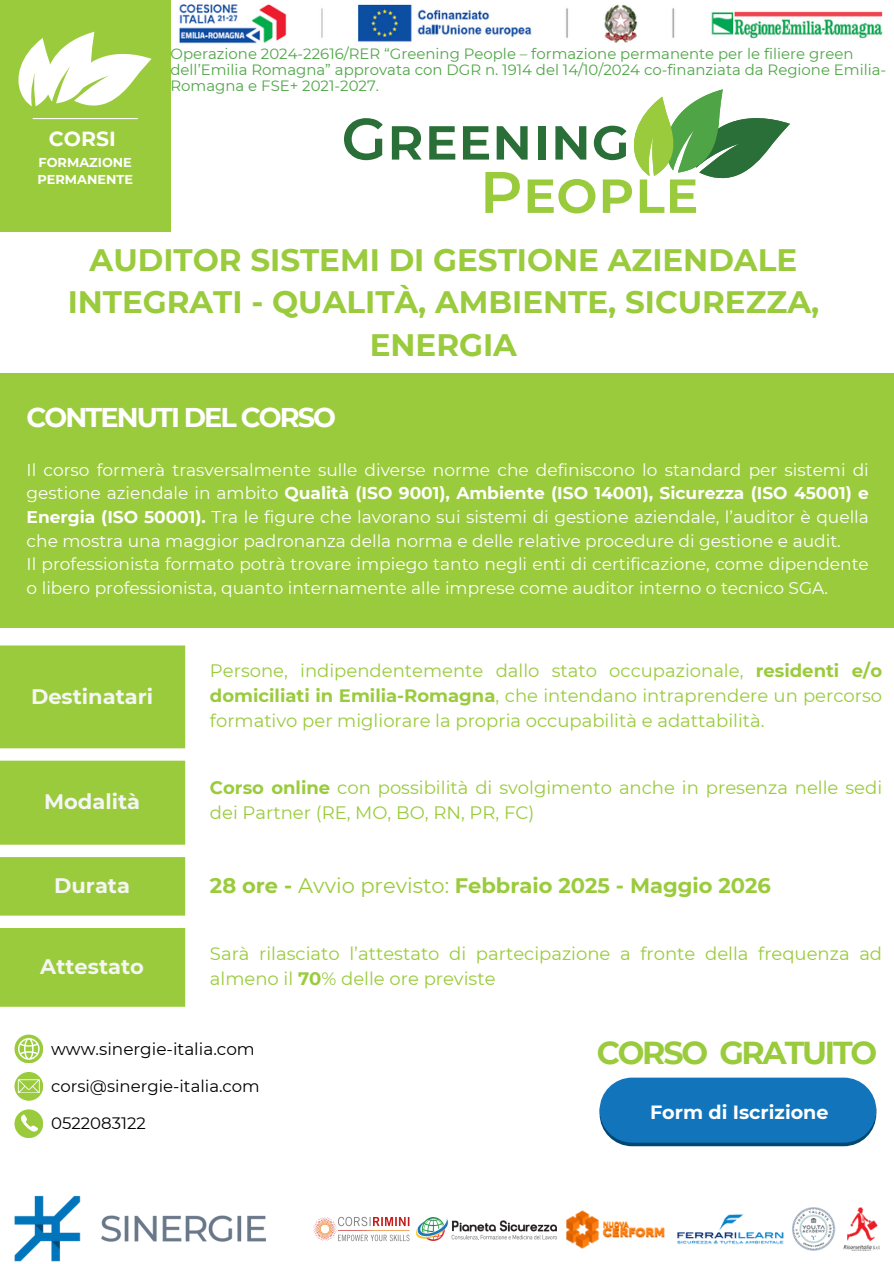
<style>
.page{position:relative;width:894px;height:1264px;background:#fff}
.page>*{position:absolute;margin:0;border:0;box-sizing:border-box;transform-origin:0 0}
.t1{font:700 31.65px "Montserrat";letter-spacing:-.07em;color:#9acb3c}
.t2{font:700 31.05px/42.8px "Montserrat";color:#9acb3c;text-align:center}
.t3{font:700 27.15px "Montserrat";letter-spacing:-.07em;color:#fff}
.t4{font:700 21px "Montserrat";color:#9acb3c}
.t5{font:700 21px "Montserrat";color:#f5f5f5}
.t6{font:700 20.4px "Montserrat";color:#fff}
.t7{font:700 19.05px "Montserrat";color:#fff}
.t8{font:18px/24.8px "Montserrat";color:#9acb3c}
.t9{font:16.95px/23.7px "Montserrat";color:#fff}
.t10{font:16.8px "Montserrat";color:#000}
.t11{font:16.5px "Montserrat";color:#000}
.t12{font:14.85px/16.2px "Montserrat";color:#4fa546}
.t13{font:700 12.9px/17.1px "Montserrat";color:#fff}
.s1{font-weight:700}
.s2{font-weight:400}
</style>
<div class="page">
<div style="left:0;top:372px;width:893px;height:255px;background:#9acb3c"></div>
<div style="left:0;top:0;width:170px;height:232px;background:#9acb3c"></div>
<hr style="left:33px;top:118px;width:105px;height:1px;background:#fff">
<svg style="left:18px;top:32px;width:133px;height:75px"></svg>
<div style="left:14px;top:1109px;width:29px;height:29px;background:#9acb3c;border-radius:50%"></div>
<svg style="left:21px;top:1114px;width:17px;height:18px"></svg>
<svg style="left:14px;top:1071px;width:29px;height:29px"></svg>
<svg style="left:18px;top:1079px;width:21px;height:13px"></svg>
<svg style="left:14px;top:1034px;width:29px;height:29px"></svg>
<svg style="left:18px;top:1038px;width:21px;height:21px"></svg>
<svg style="left:599px;top:1115px;width:277px;height:31px"></svg>
<div style="left:599px;top:1077px;width:277px;height:65px;background:#1275bb;border-radius:33px"></div>
<svg style="left:0;top:645px;width:185px;height:361px;background:#a4d050"></svg>
<img style="left:179px;top:4px;width:704px;height:40px">
<svg style="left:392px;top:126px;width:29px;height:34px"></svg>
<svg style="left:429px;top:126px;width:26px;height:34px"></svg>
<svg style="left:344px;top:118px;width:38px;height:42px"></svg>
<svg style="left:463px;top:89px;width:326px;height:124px"></svg>
<img style="left:14px;top:1195px;width:252px;height:66px">
<img style="left:416px;top:1217px;width:140px;height:23px">
<img style="left:313px;top:1216px;width:97px;height:26px">
<img style="left:566px;top:1210px;width:99px;height:39px">
<img style="left:677px;top:1214px;width:107px;height:30px">
<img style="left:792px;top:1207px;width:87px;height:43px">
<p class="t6" style="left:49px;top:127px;width:68px">CORSI</p>
<h3 class="t13" style="left:37px;top:154px;width:97px">FORMAZIONE<br>PERMANENTE</h3>
<p class="t12" style="left:170px;top:46px;width:717px">Operazione 2024-22616/RER “Greening People – formazione permanente per le filiere green dell’Emilia Romagna” approvata con DGR n. 1914 del 14/10/2024 co-finanziata da Regione Emilia-<br>Romagna e FSE+ 2021-2027.</p>
<p class="t2" style="left:68px;top:238px;width:752px">AUDITOR SISTEMI DI GESTIONE AZIENDALE<br>INTEGRATI - QUALITÀ, AMBIENTE, SICUREZZA,<br>ENERGIA</p>
<p class="t3" style="left:27px;top:400px;width:311px">CONTENUTI DEL CORSO</p>
<p class="t9" style="left:27px;top:457px;width:843px">Il corso formerà trasversalmente sulle diverse norme che definiscono lo standard per sistemi di gestione aziendale in ambito <span class="s1">Qualità (ISO 9001), Ambiente (ISO 14001), Sicurezza (ISO 45001) e Energia (ISO 50001).</span> Tra le figure che lavorano sui sistemi di gestione aziendale, l’auditor è quella che mostra una maggior padronanza della norma e delle relative procedure di gestione e audit.<br>Il professionista formato potrà trovare impiego tanto negli enti di certificazione, come dipendente o libero professionista, quanto internamente alle imprese come auditor interno o tecnico SGA.</p>
<h1 class="t5" style="left:31px;top:683px;width:124px">Destinatari</h1>
<h5 class="t5" style="left:44px;top:788px;width:97px">Modalità</h5>
<h2 class="t8" style="left:210px;top:658px;width:673px;text-align:justify">Persone, indipendentemente dallo stato occupazionale, <span class="s1">residenti e/o domiciliati in Emilia-Romagna</span>, che intendano intraprendere un percorso formativo per migliorare la propria occupabilità e adattabilità.</h2>
<p class="t8" style="left:210px;top:775px;width:673px"><span class="s1">Corso online</span> con possibilità di svolgimento anche in presenza nelle sedi dei Partner (RE, MO, BO, RN, PR, FC)</p>
<p class="t5" style="left:54px;top:872px;width:77px">Durata</p>
<p class="t4" style="left:210px;top:872px;width:562px">28 ore - <span class="s2">Avvio previsto:</span> Febbraio 2025 - Maggio 2026</p>
<p class="t5" style="left:40px;top:953px;width:105px">Attestato</p>
<p class="t8" style="left:210px;top:940px;width:673px;line-height:25.8px">Sarà rilasciato l’attestato di partecipazione a fronte della frequenza ad almeno il <span class="s1">70</span>% delle ore previste</p>
<p class="t10" style="left:51px;top:1038px;width:205px">www.sinergie-italia.com</p>
<h6 class="t11" style="left:51px;top:1075px;width:210px">corsi@sinergie-italia.com</h6>
<p class="t11" style="left:51px;top:1113px;width:96px">0522083122</p>
<p class="t1" style="left:596px;top:1033px;width:282px">CORSO GRATUITO</p>
<p class="t7" style="left:649px;top:1100px;width:180px">Form di Iscrizione</p>
</div>
